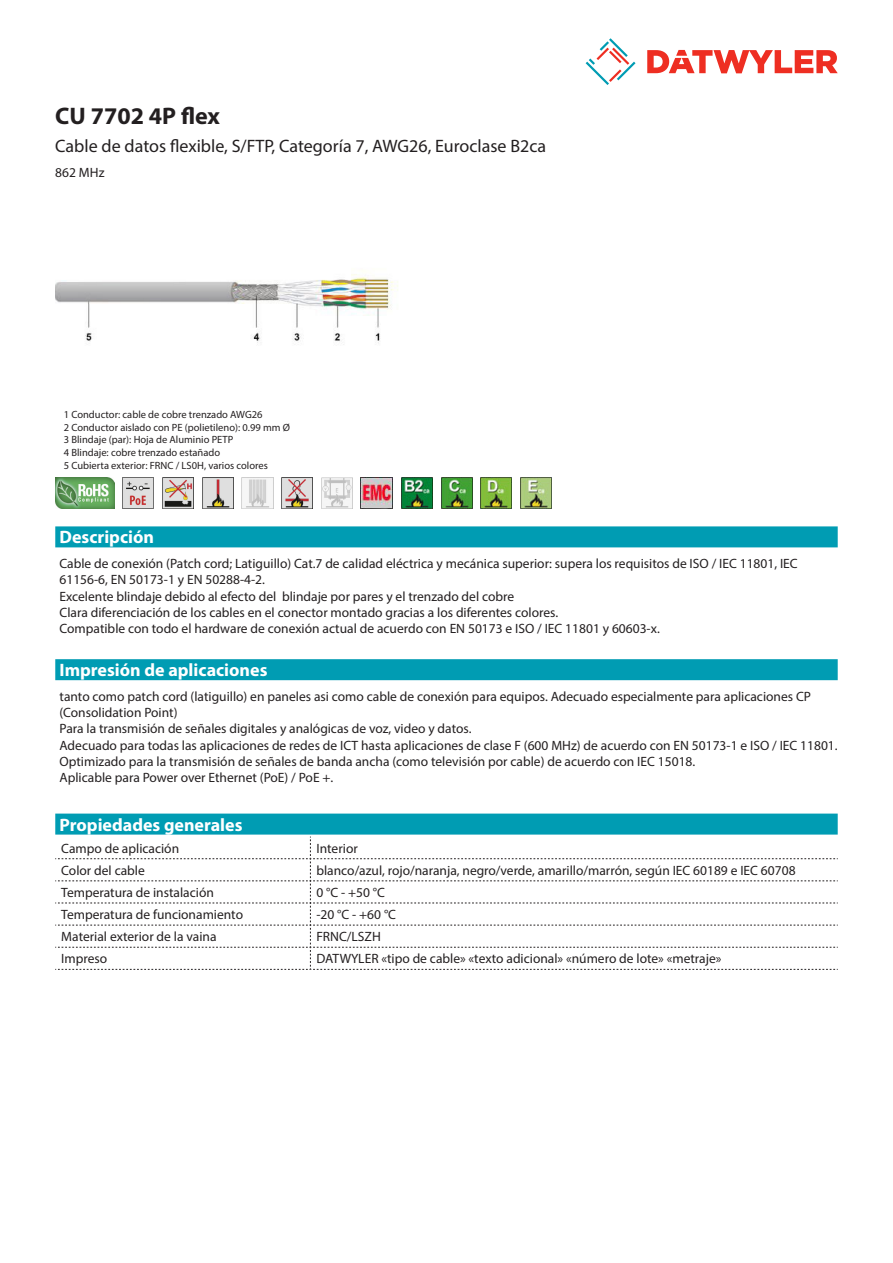
<style>
.page{position:relative;width:893px;height:1263px;background:#fff}
.page>*{position:absolute;margin:0;border:0;box-sizing:border-box;transform-origin:0 0}
.Product_Head{font:700 24px "Myriad Pro";color:#231f20}
.SubHead{font:18px "Myriad Pro";color:#231f20}
.Standard_Head_Proper{font:700 18px "Myriad Pro";color:#fff}
.Standard_text{font:13.5px/16.2px "Myriad Pro";color:#231f20}
.myriad_light_propert{font:13.5px "Myriad Pro";color:#231f20}
.imagetext{font:10.5px/12.6px "Myriad Pro";color:#231f20}
</style>
<div class="page">
<svg style="left:586px;top:38px;width:49px;height:47px"></svg>
<svg style="left:647px;top:50px;width:191px;height:23px"></svg>
<img style="left:55px;top:274px;width:343px;height:71px">
<div style="left:55px;top:526px;width:783px;height:21px;background:#009cb3"></div>
<img style="left:520px;top:477px;width:31px;height:32px">
<img style="left:481px;top:477px;width:31px;height:32px">
<img style="left:441px;top:477px;width:31px;height:32px">
<img style="left:401px;top:477px;width:31px;height:32px">
<img style="left:361px;top:477px;width:32px;height:32px">
<img style="left:321px;top:477px;width:31px;height:32px">
<img style="left:282px;top:477px;width:31px;height:32px">
<img style="left:242px;top:477px;width:31px;height:32px">
<img style="left:202px;top:477px;width:31px;height:32px">
<img style="left:162px;top:477px;width:32px;height:32px">
<img style="left:122px;top:477px;width:32px;height:32px">
<img style="left:55px;top:477px;width:59px;height:32px">
<div style="left:55px;top:659px;width:783px;height:21px;background:#009cb3"></div>
<div style="left:55px;top:813px;width:783px;height:21px;background:#009cb3"></div>
<svg style="left:55px;top:836px;width:783px;height:134px"></svg>
<p class="Product_Head" style="left:55px;top:101px;width:166px">CU 7702 4P flex</p>
<p class="SubHead" style="left:55px;top:135px;width:492px">Cable de datos flexible, S/FTP, Categoría 7, AWG26, Euroclase B2ca</p>
<p class="Standard_text" style="left:55px;top:164px;width:51px">862 MHz</p>
<p class="imagetext" style="left:64px;top:408px;width:228px">1 Conductor: cable de cobre trenzado AWG26<br>2 Conductor aislado con PE (polietileno): 0.99 mm Ø 3 Blindaje (par): Hoja de Aluminio PETP<br>4 Blindaje: cobre trenzado estañado<br>5 Cubierta exterior: FRNC / LS0H, varios colores</p>
<p class="Standard_Head_Proper" style="left:60px;top:526px;width:96px">Descripción</p>
<p class="Standard_text" style="left:60px;top:555px;width:740px">Cable de conexión (Patch cord; Latiguillo) Cat.7 de calidad eléctrica y mecánica superior: supera los requisitos de ISO / IEC 11801, IEC 61156-6, EN 50173-1 y EN 50288-4-2.<br>Excelente blindaje debido al efecto del blindaje por pares y el trenzado del cobre<br>Clara diferenciación de los cables en el conector montado gracias a los diferentes colores.<br>Compatible con todo el hardware de conexión actual de acuerdo con EN 50173 e ISO / IEC 11801 y 60603-x.</p>
<p class="Standard_Head_Proper" style="left:60px;top:658px;width:209px">Impresión de aplicaciones</p>
<p class="Standard_text" style="left:60px;top:688px;width:780px">tanto como patch cord (latiguillo) en paneles asi como cable de conexión para equipos. Adecuado especialmente para aplicaciones CP (Consolidation Point)<br>Para la transmisión de señales digitales y analógicas de voz, video y datos.<br>Adecuado para todas las aplicaciones de redes de ICT hasta aplicaciones de clase F (600 MHz) de acuerdo con EN 50173-1 e ISO / IEC 11801.<br>Optimizado para la transmisión de señales de banda ancha (como televisión por cable) de acuerdo con IEC 15018.<br>Aplicable para Power over Ethernet (PoE) / PoE +.</p>
<p class="Standard_Head_Proper" style="left:60px;top:813px;width:184px">Propiedades generales</p>
<p class="myriad_light_propert" style="left:61px;top:840px;width:119px">Campo de aplicación</p>
<p class="myriad_light_propert" style="left:316px;top:840px;width:43px">Interior</p>
<p class="myriad_light_propert" style="left:61px;top:862px;width:85px">Color del cable</p>
<p class="myriad_light_propert" style="left:316px;top:862px;width:481px">blanco/azul, rojo/naranja, negro/verde, amarillo/marrón, según IEC 60189 e IEC 60708</p>
<p class="myriad_light_propert" style="left:61px;top:884px;width:154px">Temperatura de instalación</p>
<p class="myriad_light_propert" style="left:316px;top:884px;width:70px">0 °C - +50 °C</p>
<p class="myriad_light_propert" style="left:61px;top:906px;width:183px">Temperatura de funcionamiento</p>
<p class="myriad_light_propert" style="left:316px;top:906px;width:81px">-20 °C - +60 °C</p>
<p class="myriad_light_propert" style="left:61px;top:928px;width:157px">Material exterior de la vaina</p>
<p class="myriad_light_propert" style="left:316px;top:928px;width:66px">FRNC/LSZH</p>
<p class="myriad_light_propert" style="left:61px;top:950px;width:48px">Impreso</p>
<p class="myriad_light_propert" style="left:316px;top:950px;width:407px">DATWYLER «tipo de cable» «texto adicional» «número de lote» «metraje»</p>
</div>
